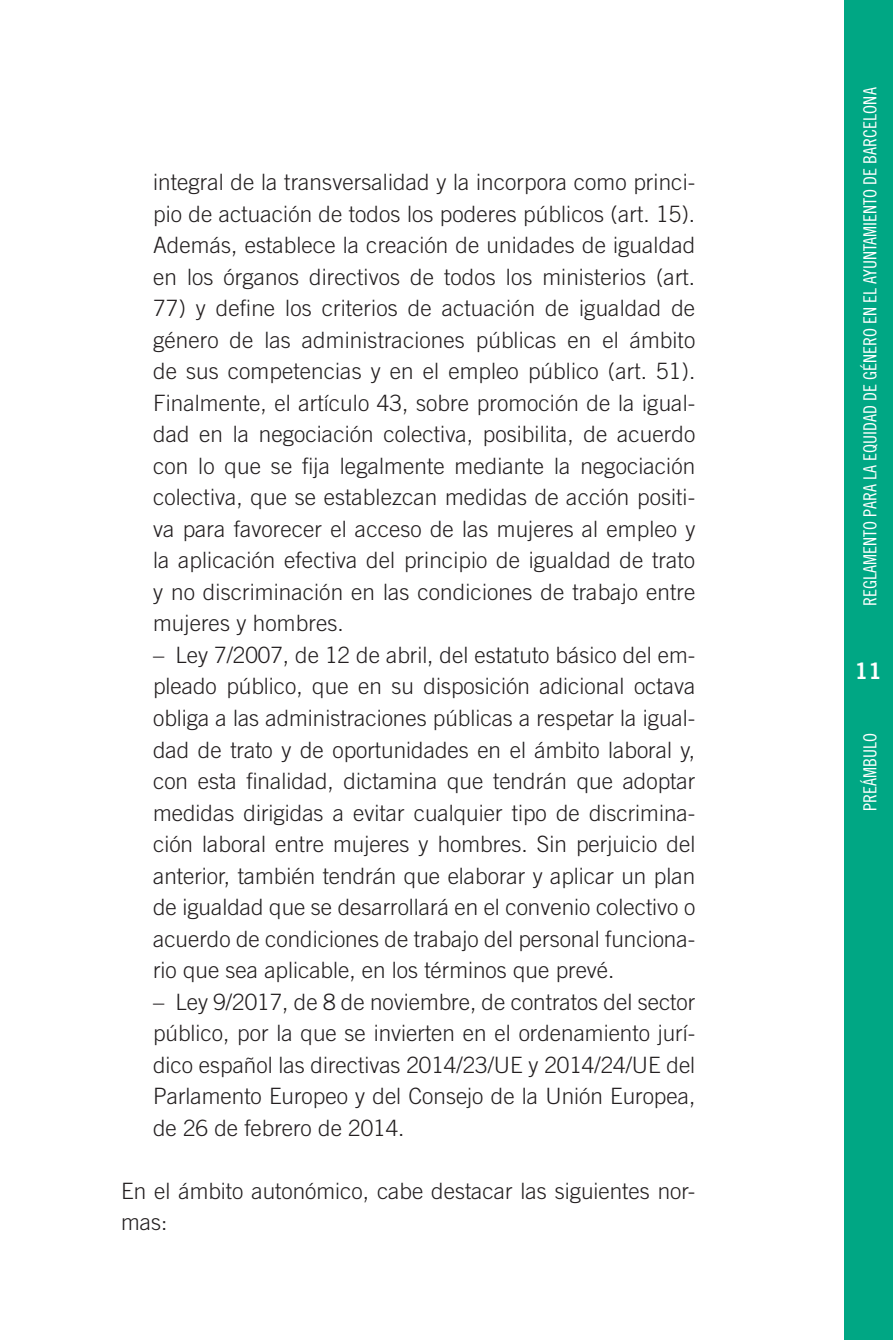
<style>
.page{position:relative;width:893px;height:1340px;background:#fff}
.page>*{position:absolute;margin:0;border:0;box-sizing:border-box;transform-origin:0 0}
.t1{font:300 22.5px/31.5px "Trade Gothic";color:#231f20;text-align:justify}
.t2{font:22.5px "Trade Gothic Bold Two";color:#fff}
.t3{font:18px "Trade Gothic Cond Eighteen";color:#fff}
</style>
<div class="page">
<div style="left:843px;top:0;width:50px;height:1339px;background:#00a784"></div>
<p class="t1" style="left:153px;top:166px;width:544px">integral de la transversalidad y la incorpora como princi&shy;pio de actuación de todos los poderes públicos (art. 15).<br>Además, establece la creación de unidades de igualdad en los órganos directivos de todos los ministerios (art.</p>
<p class="t1" style="left:153px;top:292px;width:544px">77) y define los criterios de actuación de igualdad de género de las administraciones públicas en el ámbito de sus competencias y en el empleo público (art. 51).<br>Finalmente, el artículo 43, sobre promoción de la igual&shy;dad en la negociación colectiva, posibilita, de acuerdo con lo que se fija legalmente mediante la negociación colectiva, que se establezcan medidas de acción positi&shy;va para favorecer el acceso de las mujeres al empleo y la aplicación efectiva del principio de igualdad de trato y no discriminación en las condiciones de trabajo entre mujeres y hombres.</p>
<p class="t1" style="left:153px;top:639px;width:544px">– Ley 7/2007, de 12 de abril, del estatuto básico del em&shy;pleado público, que en su disposición adicional octava obliga a las administraciones públicas a respetar la igual&shy;dad de trato y de oportunidades en el ámbito laboral y, con esta finalidad, dictamina que tendrán que adoptar medidas dirigidas a evitar cualquier tipo de discrimina&shy;ción laboral entre mujeres y hombres. Sin perjuicio del anterior, también tendrán que elaborar y aplicar un plan de igualdad que se desarrollará en el convenio colectivo o acuerdo de condiciones de trabajo del personal funciona&shy;rio que sea aplicable, en los términos que prevé.</p>
<p class="t1" style="left:153px;top:985px;width:544px">– Ley 9/2017, de 8 de noviembre, de contratos del sector público, por la que se invierten en el ordenamiento jurí&shy;dico español las directivas 2014/23/UE y 2014/24/UE del Parlamento Europeo y del Consejo de la Unión Europea, de 26 de febrero de 2014.</p>
<p class="t1" style="left:121px;top:1174px;width:576px">En el ámbito autonómico, cabe destacar las siguientes nor&shy;mas:</p>
<p class="t3" style="left:859px;top:605px;width:519px;rotate:-90deg">REGLAMENTO PARA LA EQUIDAD DE GÉNERO EN EL AYUNTAMIENTO DE BARCELONA</p>
<p class="t2" style="left:853px;top:657px;width:29px">11</p>
<p class="t3" style="left:859px;top:811px;width:79px;rotate:-90deg">PREÁMBULO</p>
</div>
